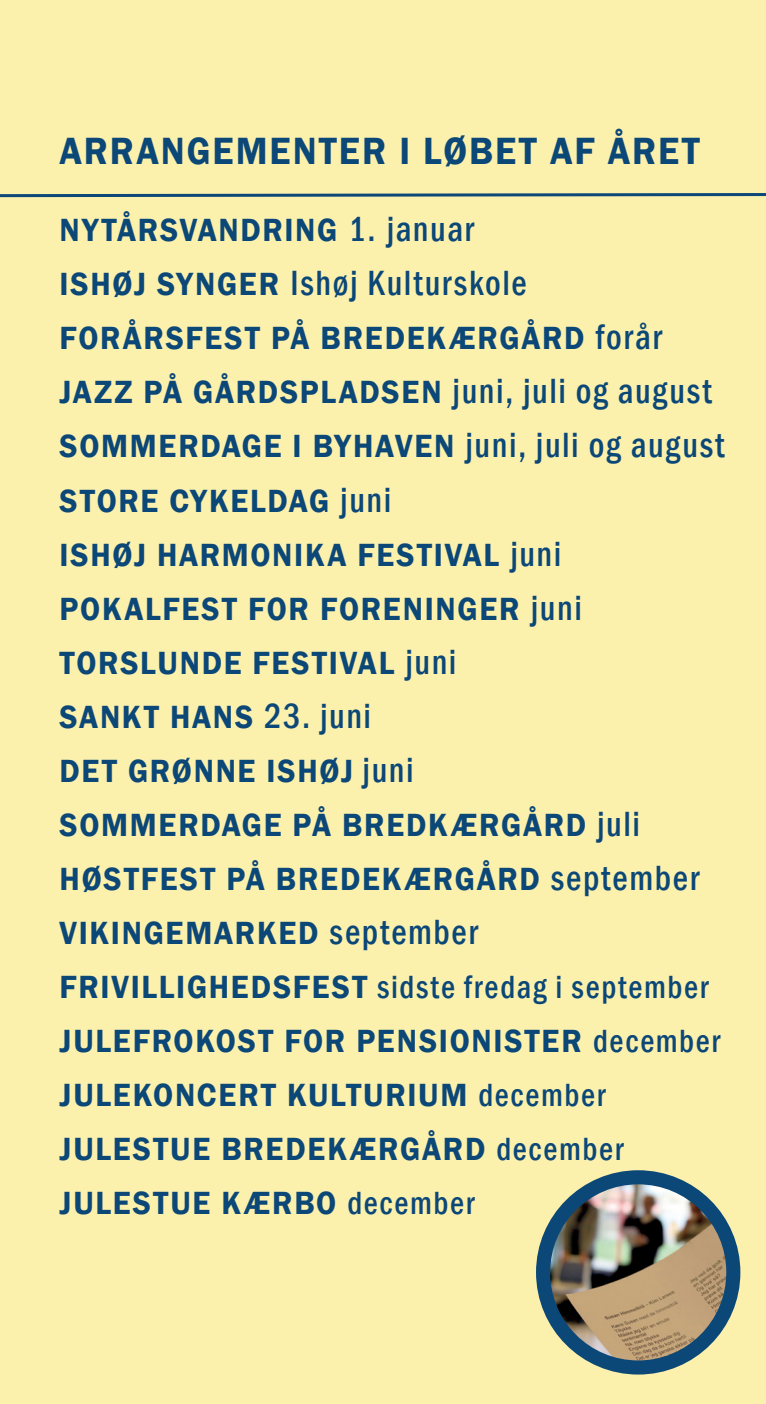
<style>
.page{position:relative;width:766px;height:1404px;background:#fff}
.page>*{position:absolute;margin:0;border:0;box-sizing:border-box;transform-origin:0 0}
.t1{font:600 39px "Franklin Gothic";letter-spacing:.05em;color:#0b4777;scale:.95 1}
.t2{font:500 condensed 36px "Franklin Gothic";letter-spacing:.05em;color:#0b4777;scale:.95 1}
.t3{font:600 33px/54px "Franklin Gothic";letter-spacing:.055em;color:#0b4777;scale:.95 1}
.s1{font-weight:500;font-stretch:condensed;font-size:36px}
.s2{font-weight:600;font-stretch:normal;font-size:33px}
.s3{font-weight:500;font-stretch:condensed}
</style>
<div class="page">
<div style="left:0;top:0;width:765px;height:1403px;background:#fcf0ad"></div>
<img style="left:543px;top:1177px;width:190px;height:190px;border-radius:95px">
<div style="left:536px;top:1170px;width:204px;height:204px;border:14px solid #0b4777;border-radius:50%"></div>
<svg style="left:0;top:193px;width:765px;height:5px"></svg>
<p class="t1" style="left:60px;top:127px;width:675px">ARRANGEMENTER I LØBET AF ÅRET</p>
<p class="t3" style="left:60px;top:204px;width:437px">NYTÅRSVANDRING <span class="s1">1. januar</span></p>
<p class="t2" style="left:60px;top:260px;width:493px"><span class="s2">ISHØJ SYNGER</span> Ishøj Kulturskole</p>
<p class="t3" style="left:60px;top:312px;width:701px">FORÅRSFEST PÅ BREDEKÆRGÅRD <span class="s1">forår<br></span>JAZZ PÅ GÅRDSPLADSEN <span class="s1">juni, juli og august<br></span>SOMMERDAGE I BYHAVEN <span class="s1">juni, juli og august<br></span>STORE CYKELDAG <span class="s1">juni<br></span>ISHØJ HARMONIKA FESTIVAL <span class="s1">juni<br></span>POKALFEST FOR FORENINGER <span class="s1">juni<br></span>TORSLUNDE FESTIVAL <span class="s1">juni<br></span>SANKT HANS <span class="s1">23. juni<br></span>DET GRØNNE ISHØJ <span class="s1">juni<br></span>SOMMERDAGE PÅ BREDKÆRGÅRD <span class="s1">juli<br></span>HØSTFEST PÅ BREDEKÆRGÅRD <span class="s1">september<br></span>VIKINGEMARKED <span class="s1">september<br></span>FRIVILLIGHEDSFEST <span class="s3">sidste fredag i september<br></span>JULEFROKOST FOR PENSIONISTER <span class="s3">december<br></span>JULEKONCERT KULTURIUM <span class="s3">december<br></span>JULESTUE BREDEKÆRGÅRD <span class="s3">december<br></span>JULESTUE KÆRBO <span class="s3">december</span></p>
</div>
